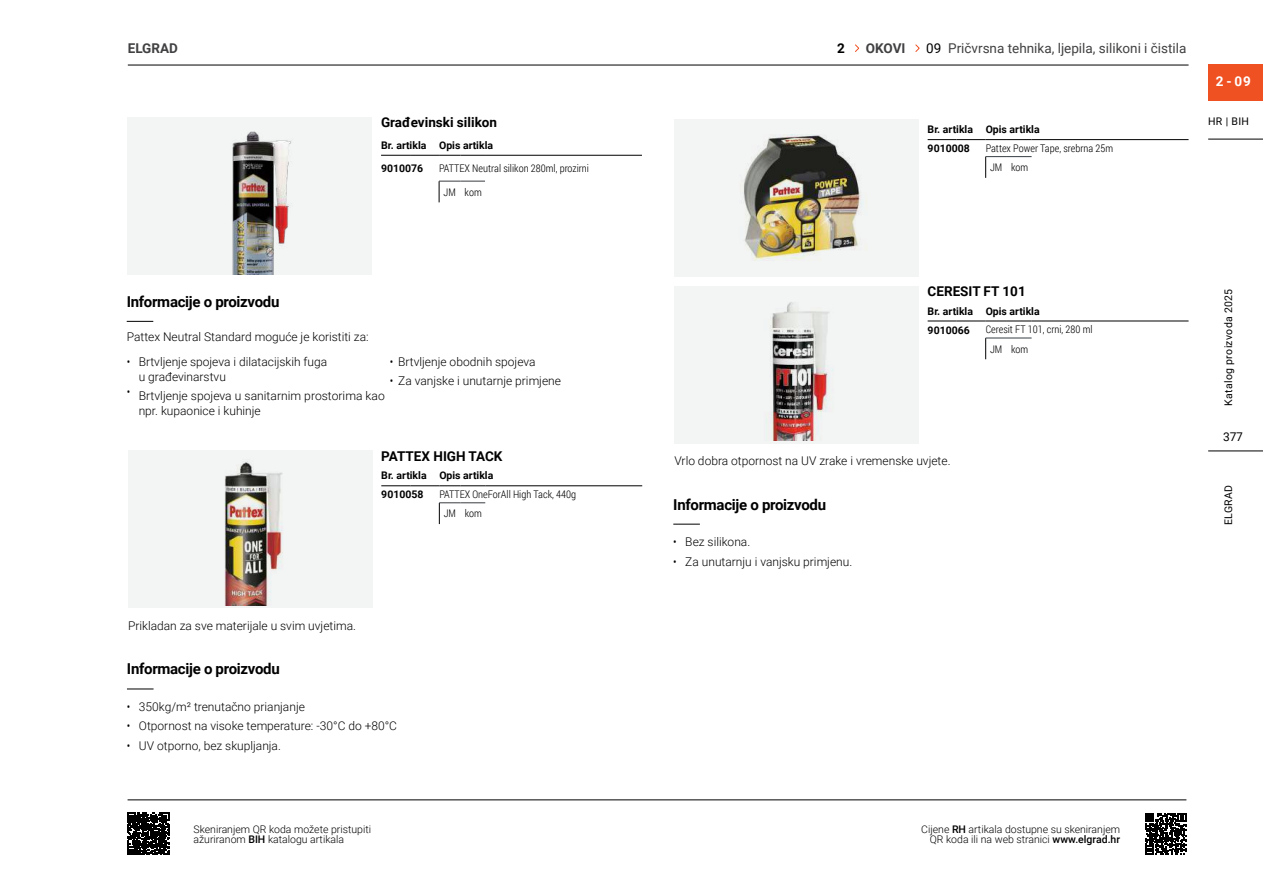
<style>
.page{position:relative;width:1263px;height:893px;background:#fff}
.page>*{position:absolute;margin:0;border:0;box-sizing:border-box;transform-origin:0 0}
.t1{font:700 15px "Roboto";letter-spacing:-.02em;color:#000}
.t2{font:700 13.5px "Roboto";color:#000}
.t3{font:13.5px "Roboto";color:#414042}
.t4{font:700 13.5px "Roboto";color:#414042}
.t5{font:700 13.5px "Roboto";color:#fff}
.t6{font:300 12px/19.2px "Roboto";color:#000}
.t7{font:300 12px/19.2px "Roboto Condensed";color:#000;text-align:justify}
.t8{font:12px "Roboto";color:#000}
.t9{font:300 10.5px/10.5px "Roboto";color:#000;text-align:right}
.t10{font:300 10.5px/19.2px "Roboto Condensed";color:#000}
.t11{font:700 10.5px/18.9px "Roboto";color:#000}
.t12{font:10.5px "Roboto";letter-spacing:.03em;color:#000}
.s1{color:#000}
.s2{font-family:"Roboto Condensed"}
.s3{font-weight:500}
</style>
<div class="page">
<svg style="left:855px;top:44px;width:5px;height:8px"></svg>
<svg style="left:915px;top:44px;width:5px;height:8px"></svg>
<hr style="left:128px;top:65px;width:1060px;height:1px;background:#000">
<hr style="left:1208px;top:139px;width:55px;height:1px;background:#000">
<hr style="left:1208px;top:451px;width:55px;height:1px;background:#000">
<div style="left:1208px;top:64px;width:55px;height:36px;background:#f05123"></div>
<hr style="left:128px;top:800px;width:1058px;height:1px;background:#000">
<svg style="left:1145px;top:813px;width:41px;height:41px"></svg>
<svg style="left:127px;top:813px;width:42px;height:42px;background:#242424"></svg>
<div style="left:128px;top:117px;width:244px;height:157px;background:#f3f4f4"></div>
<svg style="left:381px;top:155px;width:104px;height:1px"></svg>
<hr style="left:485px;top:155px;width:157px;height:1px;background:#000">
<svg style="left:439px;top:181px;width:46px;height:21px"></svg>
<svg style="left:127px;top:321px;width:26px;height:1px"></svg>
<img style="left:232px;top:131px;width:59px;height:143px">
<div style="left:128px;top:451px;width:244px;height:157px;background:#f3f4f4"></div>
<svg style="left:381px;top:486px;width:104px;height:1px"></svg>
<hr style="left:485px;top:486px;width:157px;height:1px;background:#000">
<svg style="left:439px;top:503px;width:46px;height:21px"></svg>
<img style="left:224px;top:461px;width:59px;height:144px">
<svg style="left:127px;top:689px;width:27px;height:1px"></svg>
<div style="left:674px;top:286px;width:244px;height:157px;background:#f3f4f4"></div>
<svg style="left:928px;top:321px;width:103px;height:1px"></svg>
<hr style="left:1031px;top:321px;width:157px;height:1px;background:#000">
<svg style="left:985px;top:338px;width:46px;height:21px"></svg>
<img style="left:766px;top:302px;width:67px;height:138px">
<svg style="left:673px;top:524px;width:27px;height:1px"></svg>
<div style="left:674px;top:119px;width:244px;height:157px;background:#f3f4f4"></div>
<svg style="left:928px;top:139px;width:103px;height:1px"></svg>
<hr style="left:1031px;top:139px;width:157px;height:1px;background:#000">
<svg style="left:985px;top:156px;width:46px;height:22px"></svg>
<img style="left:743px;top:134px;width:119px;height:126px">
<p class="t4" style="left:128px;top:38px;width:52px">ELGRAD</p>
<p class="t2" style="left:837px;top:38px;width:9px">2</p>
<p class="t4" style="left:866px;top:38px;width:41px">OKOVI</p>
<p class="t3" style="left:926px;top:38px;width:262px"><span class="s1">09</span> Pričvrsna tehnika, ljepila, silikoni i čistila</p>
<p class="t5" style="left:1216px;top:71px;width:37px">2 - 09</p>
<p class="t2" style="left:381px;top:113px;width:117px">Građevinski silikon</p>
<p class="t12" style="left:1208px;top:114px;width:42px">HR | BIH</p>
<p class="t11" style="left:381px;top:135px;width:114px">Br. artikla Opis artikla</p>
<p class="t11" style="left:381px;top:159px;width:44px">9010076</p>
<p class="t10" style="left:439px;top:158px;width:151px">PATTEX Neutral silikon 280ml, prozirni</p>
<p class="t10" style="left:443px;top:182px;width:40px">JM kom</p>
<p class="t11" style="left:928px;top:120px;width:114px">Br. artikla Opis artikla<br>9010008</p>
<p class="t10" style="left:990px;top:138px;width:125px;text-indent:-4px">Pattex Power Tape, srebrna 25m<br>JM kom</p>
<p class="t1" style="left:127px;top:291px;width:154px">Informacije o proizvodu</p>
<p class="t6" style="left:127px;top:327px;width:243px">Pattex Neutral Standard moguće je koristiti za:</p>
<p class="t7" style="left:127px;top:351px;width:5px">•</p>
<p class="t7" style="left:127px;top:381px;width:5px">•</p>
<p class="t6" style="left:139px;top:353px;width:190px;line-height:15px">Brtvljenje spojeva i dilatacijskih fuga u građevinarstvu</p>
<p class="t6" style="left:139px;top:388px;width:248px;line-height:15px">Brtvljenje spojeva u sanitarnim prostorima kao npr. kupaonice i kuhinje</p>
<p class="t6" style="left:390px;top:351px;width:147px"><span class="s2">•</span> Brtvljenje obodnih spojeva</p>
<p class="t6" style="left:390px;top:371px;width:173px"><span class="s2">•</span> Za vanjske i unutarnje primjene</p>
<p class="t2" style="left:381px;top:447px;width:123px">PATTEX HIGH TACK</p>
<p class="t11" style="left:381px;top:466px;width:114px">Br. artikla Opis artikla<br>9010058</p>
<p class="t10" style="left:444px;top:485px;width:134px;text-indent:-4px">PATTEX OneForAll High Tack, 440g<br>JM kom</p>
<p class="t6" style="left:128px;top:615px;width:229px">Prikladan za sve materijale u svim uvjetima.</p>
<p class="t1" style="left:127px;top:658px;width:154px">Informacije o proizvodu</p>
<p class="t7" style="left:127px;top:697px;width:5px">• • •</p>
<p class="t6" style="left:139px;top:697px;width:260px">350kg/m² trenutačno prianjanje<br>Otpornost na visoke temperature: -30°C do +80°C<br>UV otporno, bez skupljanja.</p>
<p class="t9" style="left:194px;top:823px;width:179px;text-align:left">Skeniranjem QR koda možete pristupiti ažuriranom <span class="s3">BIH</span> katalogu artikala</p>
<p class="t2" style="left:928px;top:282px;width:100px">CERESIT FT 101</p>
<p class="t11" style="left:928px;top:301px;width:114px">Br. artikla Opis artikla<br>9010066</p>
<p class="t10" style="left:990px;top:320px;width:104px;text-indent:-4px">Ceresit FT 101, crni, 280 ml<br>JM kom</p>
<p class="t6" style="left:674px;top:451px;width:278px">Vrlo dobra otpornost na UV zrake i vremenske uvjete.</p>
<p class="t1" style="left:673px;top:494px;width:154px">Informacije o proizvodu</p>
<p class="t7" style="left:673px;top:532px;width:5px">• •</p>
<p class="t6" style="left:685px;top:532px;width:168px">Bez silikona.<br>Za unutarnju i vanjsku primjenu.</p>
<p class="t9" style="left:921px;top:823px;width:200px">Cijene <span class="s3">RH</span> artikala dostupne su skeniranjem<br>QR koda ili na web stranici <span class="s3">www.elgrad.hr</span></p>
<p class="t12" style="left:1221px;top:406px;width:118px;rotate:-90deg">Katalog proizvoda 2025</p>
<p class="t8" style="left:1223px;top:428px;width:21px">377</p>
<p class="t12" style="left:1221px;top:525px;width:42px;rotate:-90deg">ELGRAD</p>
</div>
